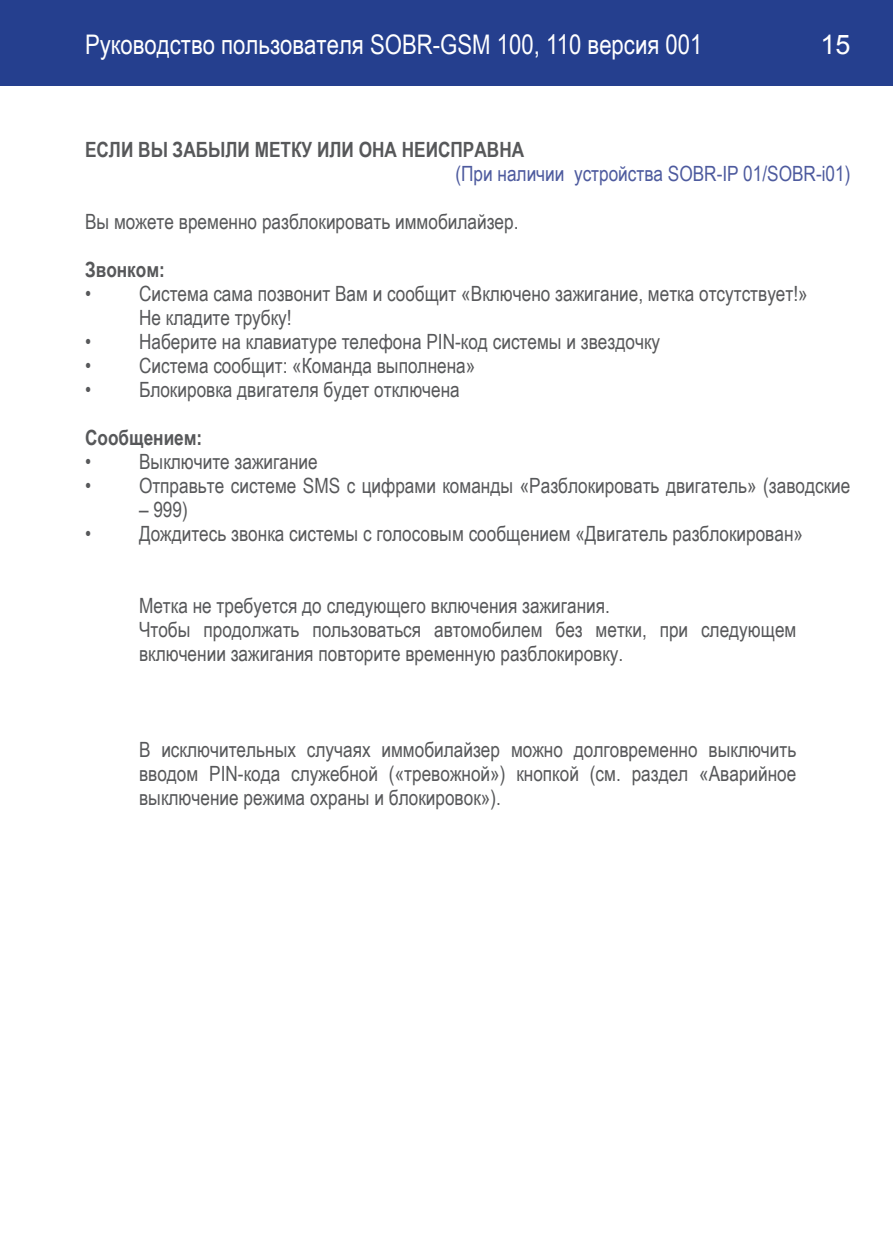
<style>
.page{position:relative;width:893px;height:1259px;background:#fff}
.page>*{position:absolute;margin:0;border:0;box-sizing:border-box;transform-origin:0 0}
.t1{font:27px "Arial Narrow";color:#fff}
.t2{font:27px "Arial";color:#fff}
.t3{font:21px/24px "Arial Narrow";color:#57585a}
.t4{font:700 21px "Arial Narrow";color:#57585a}
.t5{font:21px "Arial Narrow";color:#4d5a9e}
</style>
<div class="page">
<div style="left:0;top:0;width:893px;height:85px;background:#253f8e"></div>
<p class="t1" style="left:85px;top:24px;width:619px">Руководство пользователя SOBR-GSM 100, 110 версия 001</p>
<p class="t2" style="left:820px;top:27px;width:32px">15</p>
<p class="t4" style="left:85px;top:134px;width:441px">Если Вы забыли метку или она неисправна</p>
<p class="t5" style="left:455px;top:158px;width:397px">(При наличии устройства SOBR-IP 01/SOBR-i01)</p>
<p class="t3" style="left:85px;top:209px;width:435px">Вы можете временно разблокировать иммобилайзер.</p>
<p class="t4" style="left:85px;top:254px;width:81px">Звонком:</p>
<p class="t3" style="left:139px;top:281px;width:670px;text-indent:-54px">• Система сама позвонит Вам и сообщит «Включено зажигание, метка отсутствует!»<br>Не кладите трубку!</p>
<p class="t3" style="left:85px;top:329px;width:577px">• Наберите на клавиатуре телефона PIN-код системы и звездочку</p>
<p class="t3" style="left:85px;top:353px;width:392px">• Система сообщит: «Команда выполнена»</p>
<p class="t3" style="left:85px;top:377px;width:376px">• Блокировка двигателя будет отключена</p>
<p class="t4" style="left:85px;top:422px;width:119px">Сообщением:</p>
<p class="t3" style="left:85px;top:449px;width:234px">• Выключите зажигание</p>
<p class="t3" style="left:85px;top:473px;width:767px">• Отправьте системе SMS с цифрами команды «Разблокировать двигатель» (заводские</p>
<p class="t3" style="left:139px;top:497px;width:50px">– 999)</p>
<p class="t3" style="left:85px;top:521px;width:720px">• Дождитесь звонка системы с голосовым сообщением «Двигатель разблокирован»</p>
<p class="t3" style="left:139px;top:593px;width:659px">Метка не требуется до следующего включения зажигания.<br>Чтобы продолжать пользоваться автомобилем без метки, при следующем включении зажигания повторите временную разблокировку.</p>
<p class="t3" style="left:139px;top:737px;width:659px;text-align:justify">В исключительных случаях иммобилайзер можно долговременно выключить вводом PIN-кода служебной («тревожной») кнопкой (см. раздел «Аварийное выключение режима охраны и блокировок»).</p>
</div>
